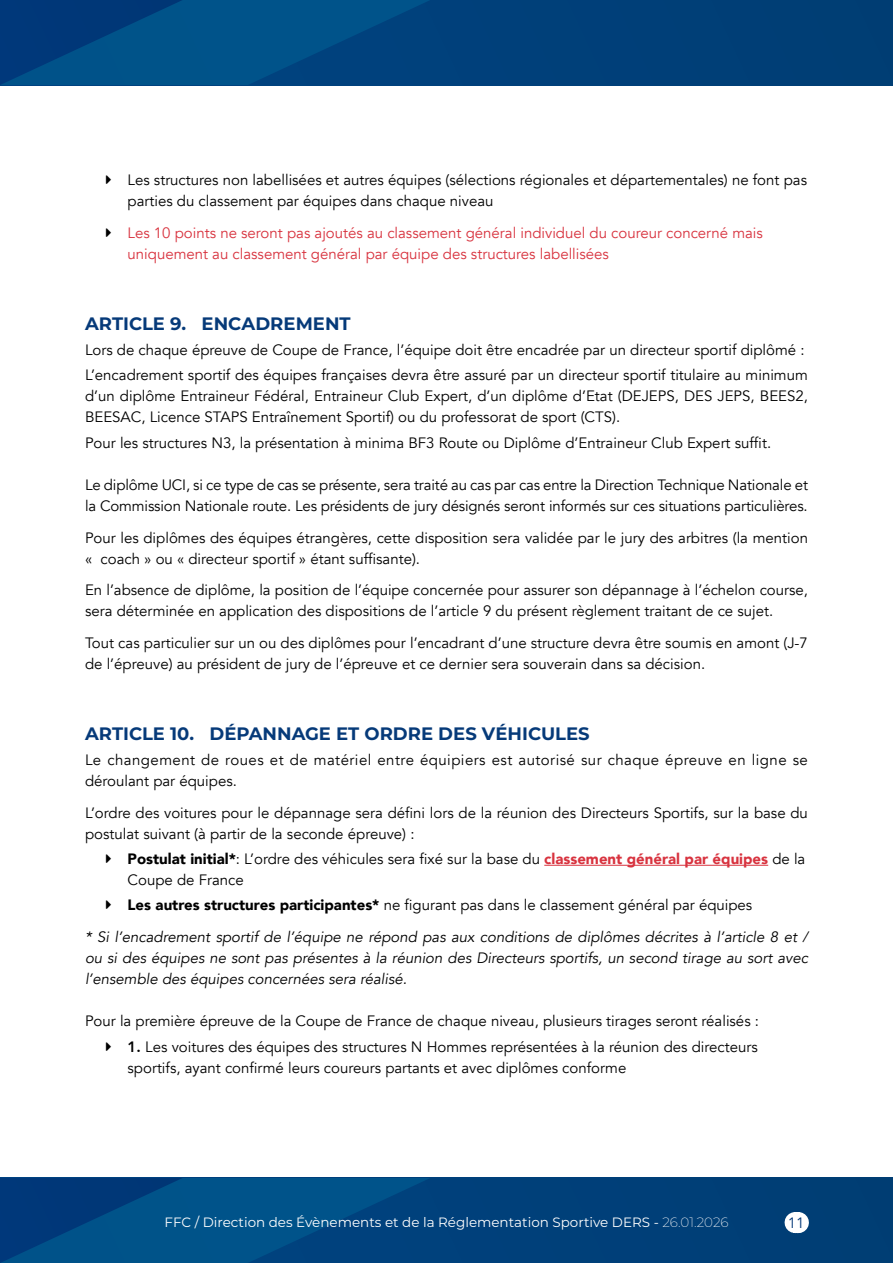
<style>
.page{position:relative;width:893px;height:1263px;background:#fff}
.page>*{position:absolute;margin:0;border:0;box-sizing:border-box;transform-origin:0 0}
.H2{font:700 18px "Montserrat";color:#063a79}
.t1{font:15px/21px "Avenir";color:#000}
.t2{font:italic 15px/21px "Avenir";color:#000;text-align:justify}
.t3{font:15px/21px "Avenir";color:#d8333f}
.t4{font:15px/21px "Avenir";letter-spacing:.03em;color:#000}
.t5{font:15px "Avenir";color:#063a79}
.t6{font:13.5px "Montserrat";color:#fff}
.s1{font-weight:900}
.s2{font-weight:900;color:#d8333f}
.s3{font-weight:800}
.s4{font-weight:200}
</style>
<div class="page">
<div style="left:0;top:1178px;width:893px;height:85px;background:#003f78"></div>
<svg style="left:1px;top:1178px;width:428px;height:85px"></svg>
<div style="left:0;top:0;width:893px;height:85px;background:#003f78"></div>
<svg style="left:1px;top:0;width:428px;height:85px"></svg>
<svg style="left:795px;top:1212px;width:3px;height:21px"></svg>
<hr style="left:544px;top:865px;width:224px;height:1px;background:#d8333f">
<p class="t1" style="left:128px;top:170px;width:681px">Les structures non labellisées et autres équipes (sélections régionales et départementales) ne font pas parties du classement par équipes dans chaque niveau</p>
<p class="t3" style="left:128px;top:222px;width:637px">Les 10 points ne seront pas ajoutés au classement général individuel du coureur concerné mais uniquement au classement général par équipe des structures labellisées</p>
<p class="H2" style="left:85px;top:310px;width:267px">ARTICLE 9. ENCADREMENT</p>
<p class="t1" style="left:85px;top:340px;width:721px">Lors de chaque épreuve de Coupe de France, l’équipe doit être encadrée par un directeur sportif diplômé :</p>
<p class="t1" style="left:85px;top:365px;width:724px;text-align:justify">L’encadrement sportif des équipes françaises devra être assuré par un directeur sportif titulaire au minimum d’un diplôme Entraineur Fédéral, Entraineur Club Expert, d’un diplôme d’Etat (DEJEPS, DES JEPS, BEES2, BEESAC, Licence STAPS Entraînement Sportif) ou du professorat de sport (CTS).</p>
<p class="t1" style="left:85px;top:432px;width:688px">Pour les structures N3, la présentation à minima BF3 Route ou Diplôme d’Entraineur Club Expert suffit.</p>
<p class="t1" style="left:85px;top:474px;width:724px">Le diplôme UCI, si ce type de cas se présente, sera traité au cas par cas entre la Direction Technique Nationale et la Commission Nationale route. Les présidents de jury désignés seront informés sur ces situations particulières.</p>
<p class="t1" style="left:85px;top:527px;width:724px">Pour les diplômes des équipes étrangères, cette disposition sera validée par le jury des arbitres (la mention « coach » ou « directeur sportif » étant suffisante).</p>
<p class="t1" style="left:85px;top:580px;width:724px">En l’absence de diplôme, la position de l’équipe concernée pour assurer son dépannage à l’échelon course, sera déterminée en application des dispositions de l’article 9 du présent règlement traitant de ce sujet.</p>
<p class="t1" style="left:85px;top:632px;width:724px">Tout cas particulier sur un ou des diplômes pour l’encadrant d’une structure devra être soumis en amont (J-7 de l’épreuve) au président de jury de l’épreuve et ce dernier sera souverain dans sa décision.</p>
<p class="H2" style="left:85px;top:721px;width:506px">ARTICLE 10. DÉPANNAGE ET ORDRE DES VÉHICULES</p>
<p class="t4" style="left:85px;top:750px;width:724px">Le changement de roues et de matériel entre équipiers est autorisé sur chaque épreuve en ligne se déroulant par équipes.</p>
<p class="t1" style="left:85px;top:802px;width:724px">L’ordre des voitures pour le dépannage sera défini lors de la réunion des Directeurs Sportifs, sur la base du postulat suivant (à partir de la seconde épreuve) :</p>
<p class="t1" style="left:128px;top:849px;width:679px"><span class="s1">Postulat initial*</span>: L’ordre des véhicules sera fixé sur la base du <span class="s2">classement général par équipes</span> de la<br>Coupe de France</p>
<p class="t1" style="left:128px;top:895px;width:626px"><span class="s1">Les autres structures participantes*</span> ne figurant pas dans le classement général par équipes</p>
<p class="t2" style="left:85px;top:927px;width:724px">* Si l’encadrement sportif de l’équipe ne répond pas aux conditions de diplômes décrites à l’article 8 et / ou si des équipes ne sont pas présentes à la réunion des Directeurs sportifs, un second tirage au sort avec l’ensemble des équipes concernées sera réalisé.</p>
<p class="t1" style="left:85px;top:1011px;width:675px">Pour la première épreuve de la Coupe de France de chaque niveau, plusieurs tirages seront réalisés :</p>
<p class="t1" style="left:128px;top:1036px;width:632px"><span class="s3">1.</span> Les voitures des équipes des structures N Hommes représentées à la réunion des directeurs sportifs, ayant confirmé leurs coureurs partants et avec diplômes conforme</p>
<p class="t6" style="left:164px;top:1213px;width:566px">FFC / Direction des Évènements et de la Réglementation Sportive DERS - <span class="s4">26.01.2026</span></p>
<p class="t5" style="left:788px;top:1214px;width:18px">11</p>
</div>
